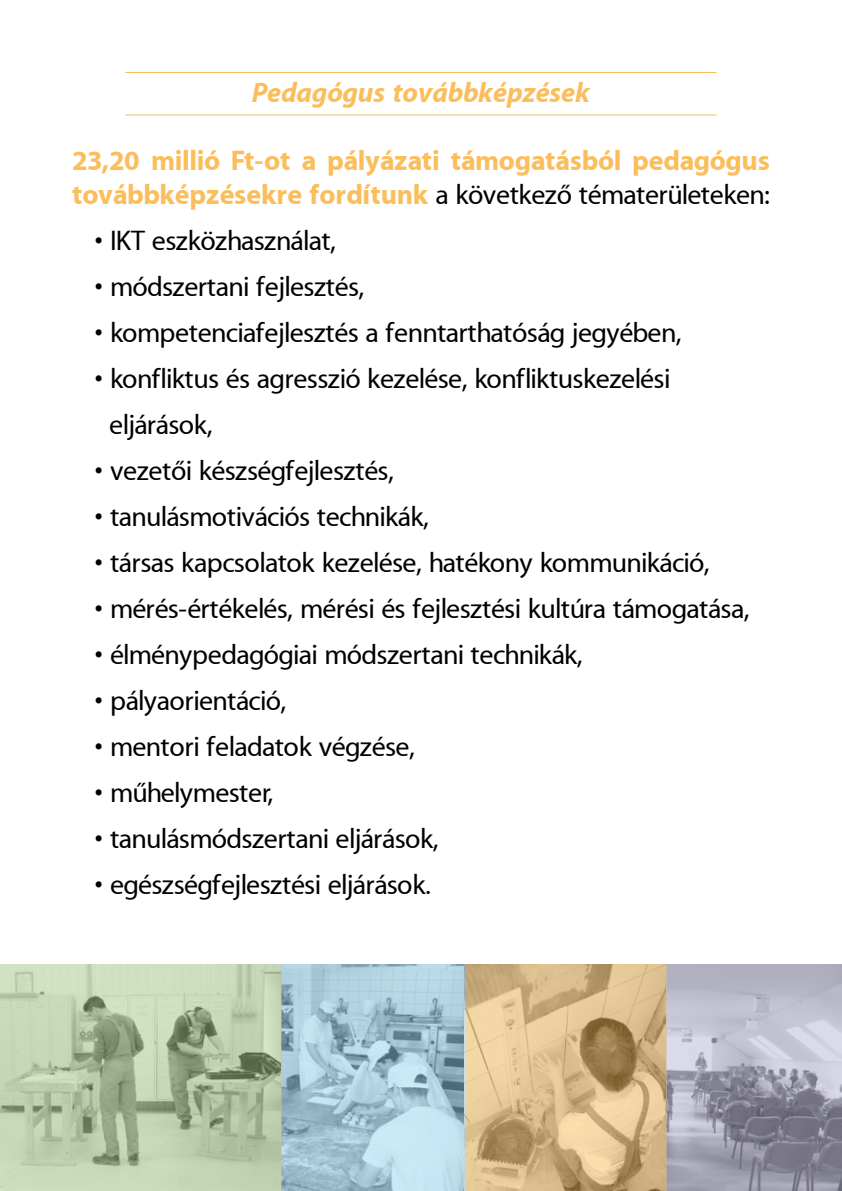
<style>
.page{position:relative;width:842px;height:1191px;background:#fff}
.page>*{position:absolute;margin:0;border:0;box-sizing:border-box;transform-origin:0 0}
.t1{font:28px/46px "Myriad PFL";color:#000}
.t2{font:700 28px/34px "Myriad PFL";color:#fabe5d}
.t3{font:italic 700 28px "Myriad PFL";color:#fabe5d}
.s1{font-weight:400;color:#000}
</style>
<div class="page">
<hr style="left:125px;top:72px;width:591px;height:1px;background:#fabe5d">
<hr style="left:125px;top:114px;width:591px;height:1px;background:#fabe5d">
<svg style="left:0;top:964px;width:281px;height:227px;background:#b5c7a7"></svg>
<svg style="left:281px;top:964px;width:184px;height:227px;background:#a7c7d5"></svg>
<svg style="left:465px;top:964px;width:201px;height:227px;background:#d2b585"></svg>
<svg style="left:666px;top:964px;width:176px;height:227px;background:#a8a7b6"></svg>
<p class="t3" style="left:252px;top:76px;width:340px">Pedagógus továbbképzések</p>
<p class="t2" style="left:72px;top:145px;width:699px">23,20 millió Ft-ot a pályázati támogatásból pedagógus továbbképzésekre fordítunk <span class="s1">a következő tématerületeken:</span></p>
<p class="t1" style="left:95px;top:219px;width:243px">• IKT eszközhasználat,</p>
<p class="t1" style="left:95px;top:265px;width:271px">• módszertani fejlesztés,</p>
<p class="t1" style="left:95px;top:311px;width:588px">• kompetenciafejlesztés a fenntarthatóság jegyében,</p>
<p class="t1" style="left:109px;top:357px;width:562px;text-indent:-15px">• konfliktus és agresszió kezelése, konfliktuskezelési eljárások,</p>
<p class="t1" style="left:95px;top:449px;width:300px">• vezetői készségfejlesztés,</p>
<p class="t1" style="left:95px;top:495px;width:335px">• tanulásmotivációs technikák,</p>
<p class="t1" style="left:95px;top:541px;width:616px">• társas kapcsolatok kezelése, hatékony kommunikáció,</p>
<p class="t1" style="left:95px;top:587px;width:656px">• mérés-értékelés, mérési és fejlesztési kultúra támogatása,</p>
<p class="t1" style="left:95px;top:633px;width:489px">• élménypedagógiai módszertani technikák,</p>
<p class="t1" style="left:95px;top:679px;width:193px">• pályaorientáció,</p>
<p class="t1" style="left:95px;top:725px;width:321px">• mentori feladatok végzése,</p>
<p class="t1" style="left:95px;top:771px;width:180px">• műhelymester,</p>
<p class="t1" style="left:95px;top:817px;width:345px">• tanulásmódszertani eljárások,</p>
<p class="t1" style="left:95px;top:863px;width:337px">• egészségfejlesztési eljárások.</p>
</div>
